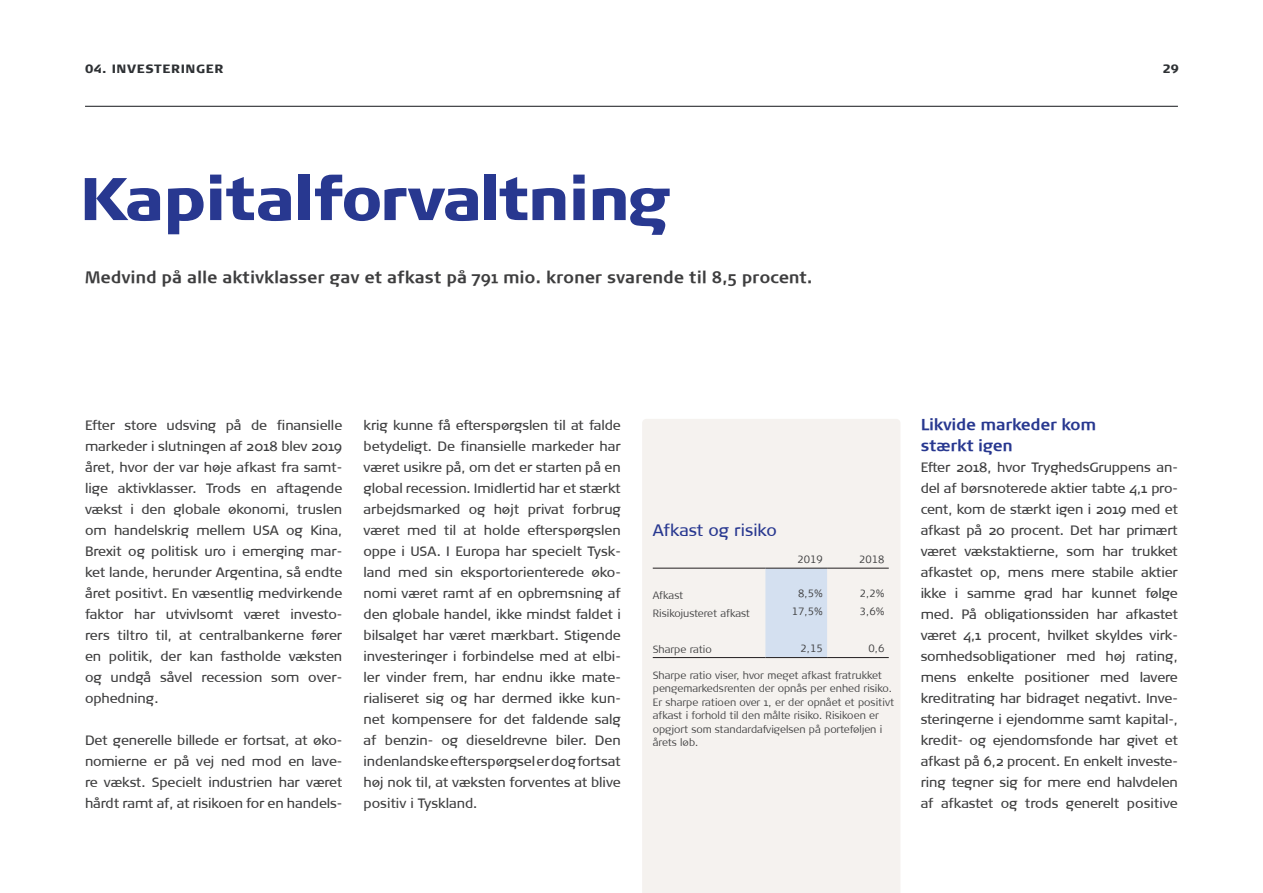
<style>
.page{position:relative;width:1263px;height:893px;background:#fff}
.page>*{position:absolute;margin:0;border:0;box-sizing:border-box;transform-origin:0 0}
.t1{font:60px "TRYG Black";letter-spacing:-.02em;color:#283890}
.t2{font:16.5px "TRYG Bold";letter-spacing:-.01em;color:#3e3e3f}
.t3{font:16.5px "TRYG Book";color:#283890}
.t4{font:15.75px/21px "TRYG Bold";letter-spacing:-.02em;color:#283890}
.t5{font:13.5px/21px "TRYG Book";letter-spacing:-.01em;color:#3e3e3f;text-align:justify}
.t6{font:900 12px "TRYG Column";letter-spacing:.05em;color:#2e3134}
.t7{font:10.5px/13.5px "TRYG Light";color:#3e3e3f}
.t8{font:300 10.5px "TRYG Column";color:#3e3e3f}
</style>
<div class="page">
<div style="left:642px;top:419px;width:258px;height:474px;background:#f5f2ef"></div>
<div style="left:765px;top:569px;width:62px;height:88px;background:#d4e0f0"></div>
<hr style="left:653px;top:568px;width:112px;height:1px;background:#231f20">
<hr style="left:765px;top:568px;width:62px;height:1px;background:#231f20">
<hr style="left:827px;top:568px;width:62px;height:1px;background:#231f20">
<hr style="left:653px;top:657px;width:112px;height:1px;background:#231f20">
<hr style="left:765px;top:657px;width:62px;height:1px;background:#231f20">
<hr style="left:827px;top:657px;width:62px;height:1px;background:#231f20">
<hr style="left:85px;top:106px;width:1093px;height:1px;background:#2e3134">
<p class="t6" style="left:85px;top:61px;width:140px">04. INVESTERINGER</p>
<p class="t6" style="left:1163px;top:61px;width:18px">29</p>
<h1 class="t1" style="left:80px;top:161px;width:592px">Kapitalforvaltning</h1>
<p class="t2" style="left:85px;top:268px;width:729px">Medvind på alle aktivklasser gav et afkast på 791 mio. kroner svarende til 8,5 procent.</p>
<p class="t5" style="left:85px;top:415px;width:259px">Efter store udsving på de finansielle markeder i slutningen af 2018 blev 2019 året, hvor der var høje afkast fra samt&shy;lige aktivklasser. Trods en aftagende vækst i den globale økonomi, truslen om handelskrig mellem USA og Kina, Brexit og politisk uro i emerging mar&shy;ket lande, herunder Argentina, så endte året positivt. En væsentlig medvirkende faktor har utvivlsomt været investo&shy;rers tiltro til, at centralbankerne fører en politik, der kan fastholde væksten og undgå såvel recession som over&shy;ophedning.</p>
<p class="t5" style="left:85px;top:730px;width:259px">Det generelle billede er fortsat, at øko&shy;nomierne er på vej ned mod en lave&shy;re vækst. Specielt industrien har været hårdt ramt af, at risikoen for en handels-</p>
<p class="t5" style="left:364px;top:415px;width:259px">krig kunne få efterspørgslen til at falde betydeligt. De finansielle markeder har været usikre på, om det er starten på en global recession. Imidlertid har et stærkt arbejdsmarked og højt privat forbrug været med til at holde efterspørgslen oppe i USA. I Europa har specielt Tysk&shy;land med sin eksportorienterede øko&shy;nomi været ramt af en opbremsning af den globale handel, ikke mindst faldet i bilsalget har været mærkbart. Stigende investeringer i forbindelse med at elbi&shy;ler vinder frem, har endnu ikke mate&shy;rialiseret sig og har dermed ikke kun&shy;net kompensere for det faldende salg af benzin- og dieseldrevne biler. Den indenlandske efterspørgsel er dog fortsat høj nok til, at væksten forventes at blive positiv i Tyskland.</p>
<p class="t3" style="left:653px;top:521px;width:125px">Afkast og risiko</p>
<p class="t8" style="left:797px;top:554px;width:27px">2019</p>
<p class="t8" style="left:859px;top:554px;width:27px">2018</p>
<p class="t7" style="left:653px;top:589px;width:32px">Afkast</p>
<p class="t8" style="left:798px;top:588px;width:26px">8,5%</p>
<p class="t8" style="left:860px;top:588px;width:26px">2,2%</p>
<p class="t7" style="left:653px;top:607px;width:99px">Risikojusteret afkast</p>
<p class="t8" style="left:792px;top:606px;width:33px">17,5%</p>
<p class="t8" style="left:860px;top:606px;width:26px">3,6%</p>
<p class="t7" style="left:653px;top:643px;width:61px">Sharpe ratio</p>
<p class="t8" style="left:800px;top:642px;width:24px">2,15</p>
<p class="t8" style="left:869px;top:642px;width:17px">0,6</p>
<p class="t7" style="left:653px;top:668px;width:243px">Sharpe ratio viser, hvor meget afkast fratrukket pengemarkedsrenten der opnås per enhed risiko.<br>Er sharpe ratioen over 1, er der opnået et positivt afkast i forhold til den målte risiko. Risikoen er opgjort som standardafvigelsen på porteføljen i årets løb.</p>
<p class="t4" style="left:921px;top:414px;width:177px">Likvide markeder kom stærkt igen</p>
<p class="t5" style="left:921px;top:457px;width:259px">Efter 2018, hvor TryghedsGruppens an&shy;del af børsnoterede aktier tabte 4,1 pro&shy;cent, kom de stærkt igen i 2019 med et afkast på 20 procent. Det har primært været vækstaktierne, som har trukket afkastet op, mens mere stabile aktier ikke i samme grad har kunnet følge med. På obligationssiden har afkastet været 4,1 procent, hvilket skyldes virk&shy;somhedsobligationer med høj rating, mens enkelte positioner med lavere kreditrating har bidraget negativt. Inve&shy;steringerne i ejendomme samt kapital-, kredit- og ejendomsfonde har givet et afkast på 6,2 procent. En enkelt investe&shy;ring tegner sig for mere end halvdelen af afkastet og trods generelt positive</p>
</div>
